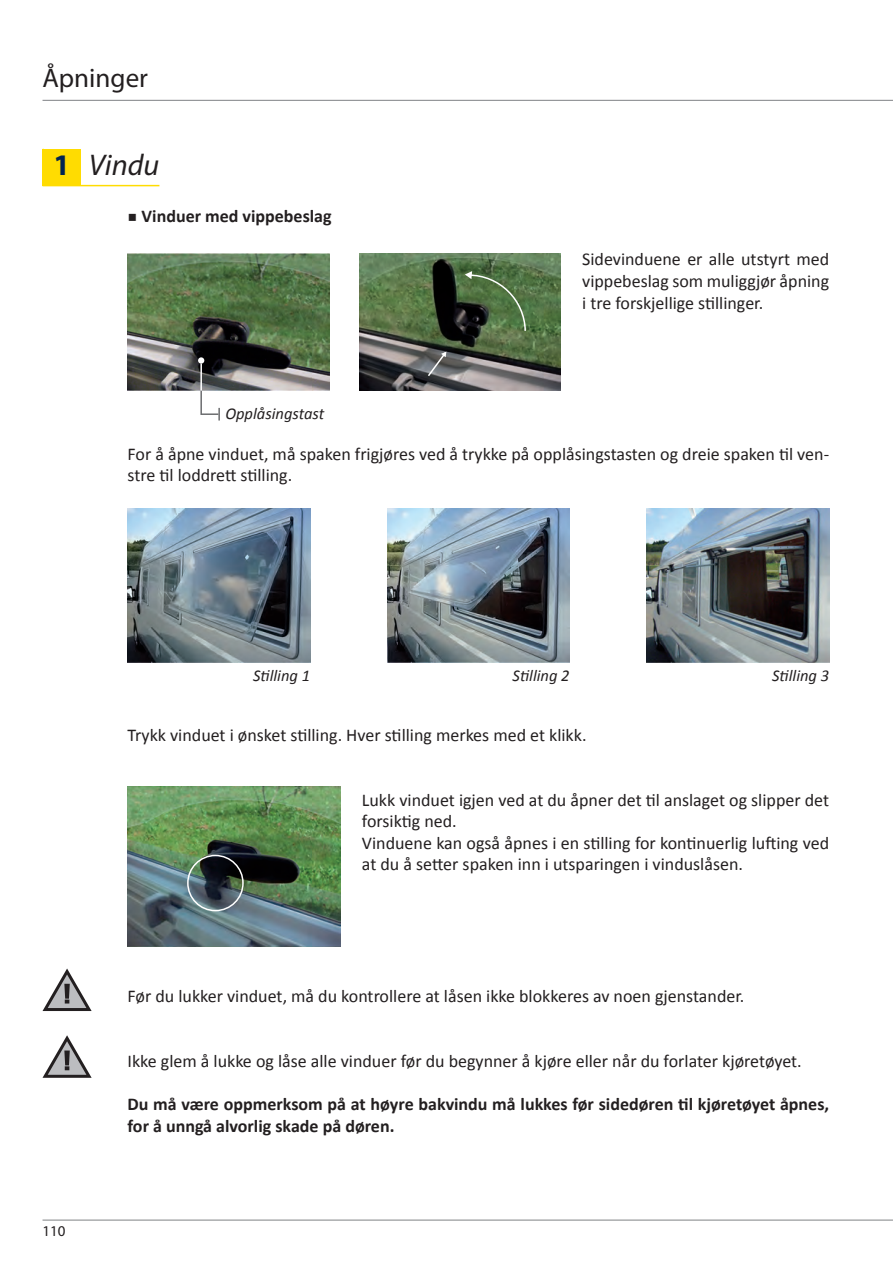
<style>
.page{position:relative;width:893px;height:1263px;background:#fff}
.page>*{position:absolute;margin:0;border:0;box-sizing:border-box;transform-origin:0 0}
.t1{font:italic 30px "Myriad Pro";color:#231f20}
.t2{font:700 30px "Myriad Pro";color:#002451}
.t3{font:27px "Myriad Pro";color:#231f20}
.t4{font:18px/21.6px "Calibri";color:#231f20}
.t5{font:700 18px/21.6px "Calibri";color:#231f20}
.t6{font:italic 16.5px "Calibri";color:#231f20}
.t7{font:15px "Myriad Pro";color:#231f20}
</style>
<div class="page">
<hr style="left:43px;top:1220px;width:850px;height:1px;background:#808285">
<hr style="left:43px;top:100px;width:850px;height:1px;background:#808285">
<img style="left:128px;top:253px;width:202px;height:138px">
<img style="left:359px;top:253px;width:202px;height:138px">
<img style="left:128px;top:786px;width:213px;height:160px">
<div style="left:187px;top:855px;width:57px;height:56px;border:2px solid #fff;border-radius:50%"></div>
<svg style="left:465px;top:271px;width:62px;height:61px;background:#4f6a44"></svg>
<svg style="left:426px;top:351px;width:22px;height:27px"></svg>
<hr style="left:200px;top:364px;width:2px;height:26px;background:#fff">
<div style="left:198px;top:357px;width:6px;height:7px;background:#fff;border-radius:50%"></div>
<svg style="left:200px;top:389px;width:20px;height:31px"></svg>
<img style="left:128px;top:508px;width:182px;height:155px">
<img style="left:387px;top:508px;width:183px;height:155px">
<img style="left:647px;top:508px;width:182px;height:155px">
<svg style="left:43px;top:968px;width:49px;height:43px"></svg>
<svg style="left:43px;top:1035px;width:49px;height:43px"></svg>
<svg style="left:42px;top:148px;width:118px;height:39px"></svg>
<div style="left:43px;top:149px;width:38px;height:37px;background:#ffdc01"></div>
<h2 class="t3" style="left:43px;top:61px;width:107px">Åpninger</h2>
<p class="t2" style="left:53px;top:145px;width:18px">1</p>
<p class="t1" style="left:89px;top:147px;width:72px">Vindu</p>
<p class="t5" style="left:128px;top:205px;width:206px">○ Vinduer med vippebeslag</p>
<p class="t6" style="left:225px;top:403px;width:100px">Opplåsingstast</p>
<p class="t4" style="left:582px;top:249px;width:248px;text-align:justify">Sidevinduene er alle utstyrt med vippebeslag som muliggjør åpning i tre forskjellige stillinger.</p>
<p class="t4" style="left:128px;top:443px;width:703px">For å åpne vinduet, må spaken frigjøres ved å trykke på opplåsingstasten og dreie spaken til ven&shy;stre til loddrett stilling.</p>
<p class="t6" style="left:253px;top:664px;width:59px">Stilling 1</p>
<p class="t6" style="left:513px;top:664px;width:59px">Stilling 2</p>
<p class="t6" style="left:772px;top:664px;width:59px">Stilling 3</p>
<p class="t4" style="left:128px;top:724px;width:460px">Trykk vinduet i ønsket stilling. Hver stilling merkes med et klikk.</p>
<p class="t4" style="left:362px;top:789px;width:469px">Lukk vinduet igjen ved at du åpner det til anslaget og slipper det forsiktig ned.</p>
<p class="t4" style="left:362px;top:832px;width:469px">Vinduene kan også åpnes i en stilling for kontinuerlig lufting ved at du å setter spaken inn i utsparingen i vinduslåsen.</p>
<p class="t4" style="left:128px;top:986px;width:618px">Før du lukker vinduet, må du kontrollere at låsen ikke blokkeres av noen gjenstander.</p>
<p class="t7" style="left:43px;top:1222px;width:25px">110</p>
<p class="t4" style="left:128px;top:1050px;width:676px">Ikke glem å lukke og låse alle vinduer før du begynner å kjøre eller når du forlater kjøretøyet.</p>
<p class="t5" style="left:128px;top:1093px;width:703px">Du må være oppmerksom på at høyre bakvindu må lukkes før sidedøren til kjøretøyet åpnes, for å unngå alvorlig skade på døren.</p>
</div>
